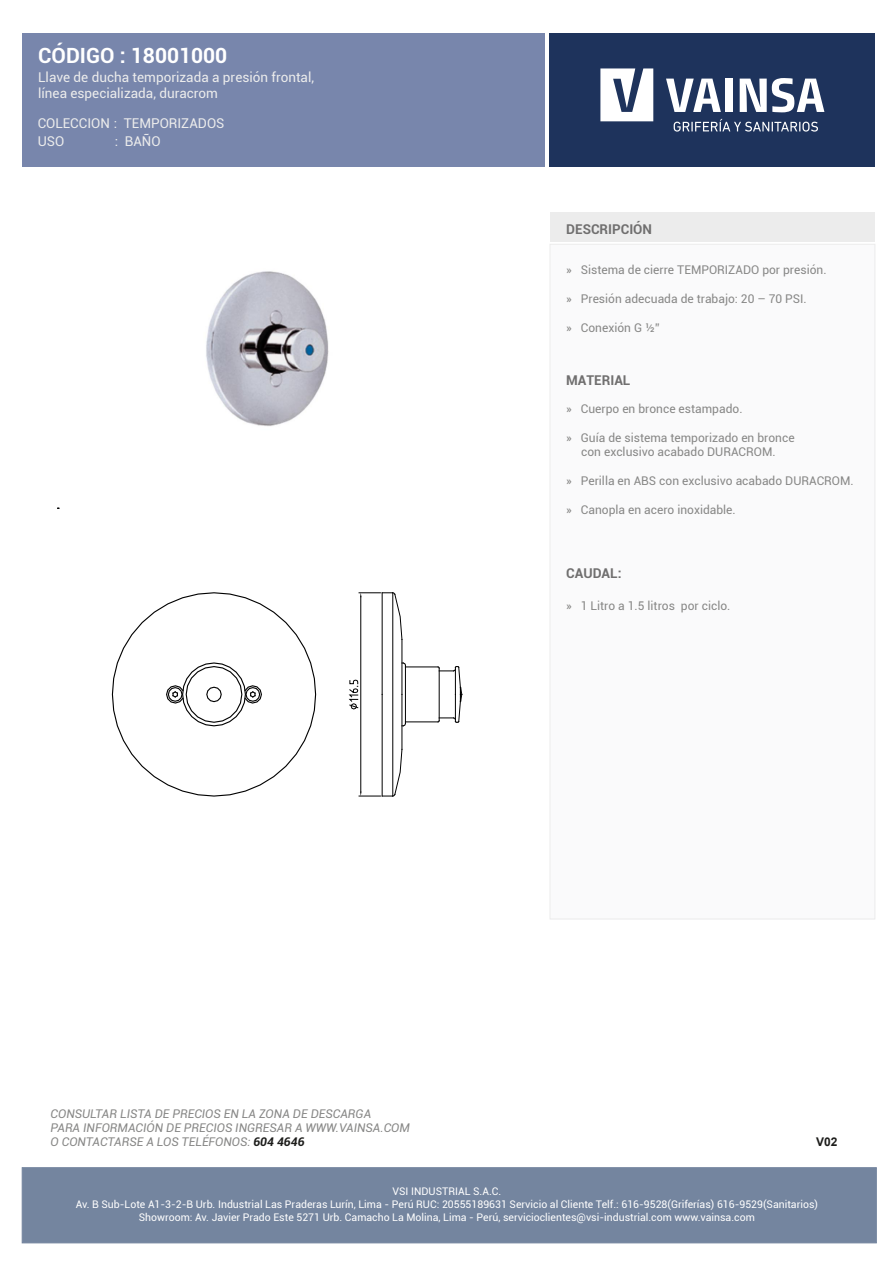
<style>
.page{position:relative;width:893px;height:1263px;background:#fff}
.page>*{position:absolute;margin:0;border:0;box-sizing:border-box;transform-origin:0 0}
.t1{font:700 21px "Roboto";color:#fff}
.t2{font:13.5px/16.2px "Roboto";color:#ececec}
.t3{font:700 13.5px "Roboto";color:#706f6f}
.t4{font:12px/14.4px "Roboto";color:#878786;text-align:center}
.t5{font:italic 12px/14.4px "Roboto";color:#878786}
.t6{font:700 12px "Arial";color:#1d1d1b}
.t7{font:10.5px/12.6px "Roboto";color:#fff;text-align:center}
.s1{font-weight:700;color:#1d1d1b}
</style>
<div class="page">
<div style="left:550px;top:213px;width:325px;height:29px;background:#ececec"></div>
<div style="left:549px;top:34px;width:326px;height:133px;background:#1e335c"></div>
<svg style="left:600px;top:68px;width:53px;height:53px"></svg>
<svg style="left:666px;top:79px;width:55px;height:33px"></svg>
<div style="left:725px;top:79px;width:8px;height:33px;background:#fff"></div>
<svg style="left:740px;top:78px;width:84px;height:34px"></svg>
<svg style="left:674px;top:119px;width:144px;height:13px"></svg>
<div style="left:22px;top:34px;width:522px;height:133px;background:#7886ac"></div>
<div style="left:550px;top:244px;width:325px;height:675px;background:#fafafb"></div>
<div style="left:22px;top:1167px;width:854px;height:76px;background:#74859f;border:1px solid #74859f"></div>
<img style="left:206px;top:271px;width:123px;height:155px">
<svg style="left:111px;top:592px;width:206px;height:205px"></svg>
<hr style="left:405px;top:666px;width:33px;height:1px;background:#000">
<hr style="left:405px;top:721px;width:33px;height:1px;background:#000">
<hr style="left:382px;top:694px;width:1px;height:102px;background:#000">
<hr style="left:382px;top:593px;width:1px;height:101px;background:#000">
<hr style="left:402px;top:694px;width:1px;height:55px;background:#000">
<hr style="left:402px;top:639px;width:1px;height:55px;background:#000">
<hr style="left:405px;top:665px;width:1px;height:59px;background:#000">
<svg style="left:402px;top:662px;width:4px;height:4px"></svg>
<svg style="left:437px;top:666px;width:26px;height:57px"></svg>
<hr style="left:392px;top:593px;width:1px;height:203px;background:#000">
<hr style="left:360px;top:597px;width:1px;height:195px;background:#000">
<svg style="left:359px;top:592px;width:44px;height:48px"></svg>
<svg style="left:359px;top:748px;width:44px;height:49px"></svg>
<svg style="left:348px;top:679px;width:11px;height:31px"></svg>
<h1 class="t1" style="left:38px;top:41px;width:191px">CÓDIGO : 18001000</h1>
<p class="t2" style="left:38px;top:68px;width:277px">Llave de ducha temporizada a presión frontal, línea especializada, duracrom</p>
<p class="t2" style="left:38px;top:133px;width:28px">USO</p>
<p class="t2" style="left:115px;top:133px;width:47px">: BAÑO</p>
<p class="t2" style="left:38px;top:114px;width:188px">COLECCION : TEMPORIZADOS</p>
<p class="t3" style="left:566px;top:220px;width:87px">DESCRIPCIÓN</p>
<p class="t4" style="left:566px;top:262px;width:262px">» Sistema de cierre TEMPORIZADO por presión.</p>
<p class="t4" style="left:566px;top:291px;width:242px">» Presión adecuada de trabajo: 20 – 70 PSI.</p>
<p class="t4" style="left:566px;top:320px;width:95px">» Conexión G ½”</p>
<p class="t3" style="left:566px;top:371px;width:66px">MATERIAL</p>
<p class="t4" style="left:566px;top:401px;width:178px">» Cuerpo en bronce estampado.</p>
<p class="t4" style="left:566px;top:430px;width:230px">» Guía de sistema temporizado en bronce con exclusivo acabado DURACROM.</p>
<p class="t4" style="left:566px;top:473px;width:289px">» Perilla en ABS con exclusivo acabado DURACROM.</p>
<p class="t4" style="left:566px;top:502px;width:171px">» Canopla en acero inoxidable.</p>
<p class="t3" style="left:566px;top:563px;width:57px">CAUDAL:</p>
<p class="t4" style="left:566px;top:598px;width:166px">» 1 Litro a 1.5 litros por ciclo.</p>
<p class="t5" style="left:51px;top:1105px;width:361px">CONSULTAR LISTA DE PRECIOS EN LA ZONA DE DESCARGA<br>PARA INFORMACIÓN DE PRECIOS INGRESAR A WWW.VAINSA.COM<br>O CONTACTARSE A LOS TELÉFONOS: <span class="s1">604 4646</span></p>
<p class="t6" style="left:816px;top:1134px;width:23px">V02</p>
<p class="t7" style="left:76px;top:1185px;width:744px">VSI INDUSTRIAL S.A.C.<br>Av. B Sub-Lote A1-3-2-B Urb. Industrial Las Praderas Lurín, Lima - Perú RUC: 20555189631 Servicio al Cliente Telf.: 616-9528(Griferías) 616-9529(Sanitarios)<br>Showroom: Av. Javier Prado Este 5271 Urb. Camacho La Molina, Lima - Perú, servicioclientes@vsi-industrial.com www.vainsa.com</p>
</div>
